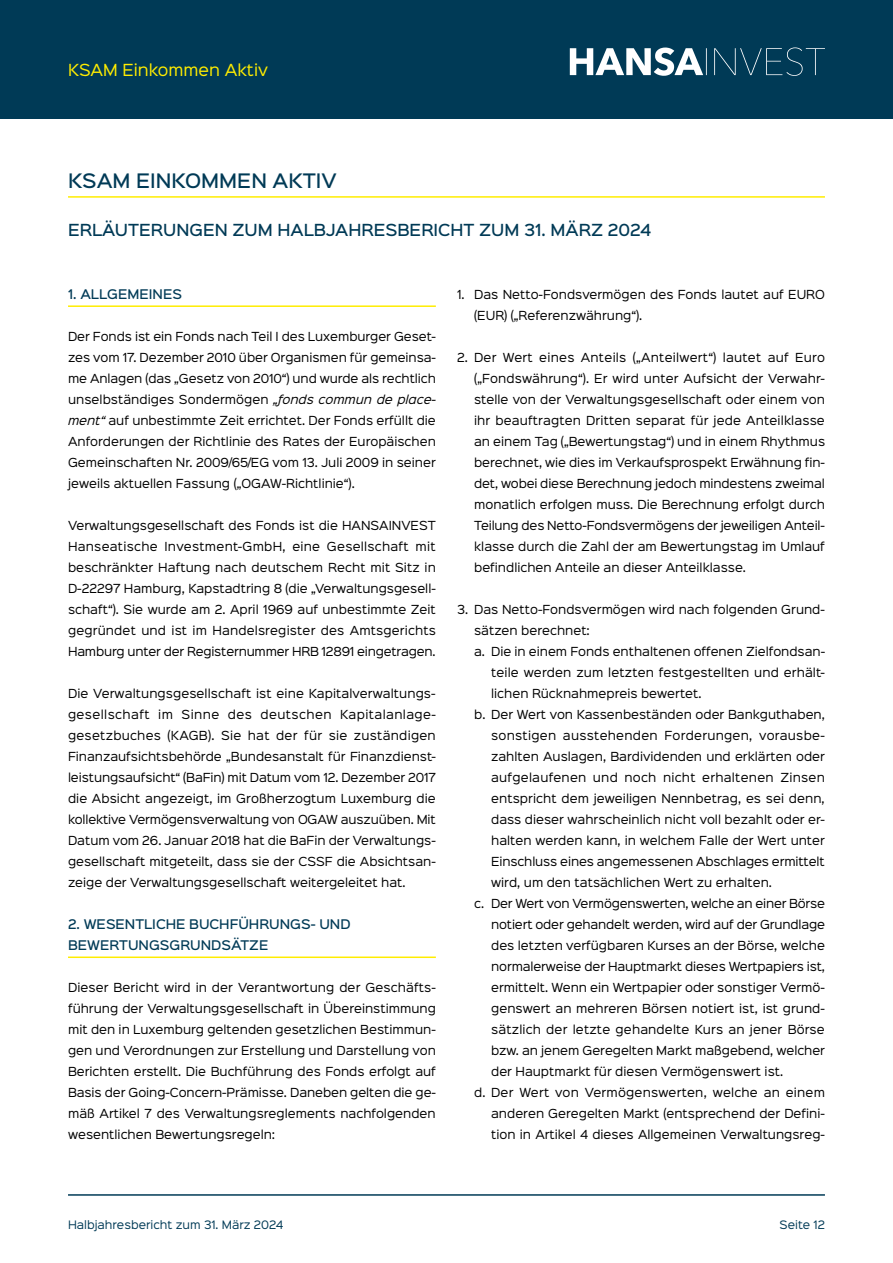
<style>
.page{position:relative;width:893px;height:1263px;background:#fff}
.page>*{position:absolute;margin:0;border:0;box-sizing:border-box;transform-origin:0 0}
.t1{font:500 18px "Sinkin Sans 500";color:#003a56}
.t2{font:500 15px "Sinkin Sans 500";color:#003a56}
.t3{font:15px "Sinkin Sans 400";color:#ffed00}
.t4{font:500 12px/21px "Sinkin Sans 500";color:#003a56}
.t5{font:11.25px/21px "Sinkin Sans 400";color:#000;text-align:justify}
.t6{font:11.25px "Sinkin Sans 400";letter-spacing:.02em;color:#000}
.t7{font:11.25px "Sinkin Sans 400";letter-spacing:-.02em;color:#000}
.t8{font:10.5px "Sinkin Sans 400";color:#003a56}
.s1{font-style:italic}
</style>
<div class="page">
<div style="left:0;top:0;width:893px;height:119px;background:#003a56"></div>
<svg style="left:570px;top:47px;width:255px;height:29px"></svg>
<hr style="left:68px;top:1194px;width:757px;height:2px;background:#003a56">
<hr style="left:68px;top:196px;width:757px;height:2px;background:#ffed00">
<hr style="left:68px;top:305px;width:368px;height:2px;background:#ffed00">
<hr style="left:68px;top:956px;width:368px;height:2px;background:#ffed00">
<h2 class="t3" style="left:68px;top:57px;width:201px">KSAM Einkommen Aktiv</h2>
<h1 class="t1" style="left:68px;top:165px;width:270px">KSAM EINKOMMEN AKTIV</h1>
<h2 class="t2" style="left:68px;top:217px;width:585px">ERLÄUTERUNGEN ZUM HALBJAHRESBERICHT ZUM 31. MÄRZ 2024</h2>
<p class="t4" style="left:68px;top:283px;width:115px">1. ALLGEMEINES</p>
<p class="t5" style="left:68px;top:325px;width:369px">Der Fonds ist ein Fonds nach Teil I des Luxemburger Geset&shy;zes vom 17. Dezember 2010 über Organismen für gemeinsa&shy;me Anlagen (das „Gesetz von 2010“) und wurde als rechtlich unselbständiges Sondermögen <span class="s1">„fonds commun de place&shy;ment“</span> auf unbestimmte Zeit errichtet. Der Fonds erfüllt die Anforderungen der Richtlinie des Rates der Europäischen Gemeinschaften Nr. 2009/65/EG vom 13. Juli 2009 in seiner jeweils aktuellen Fassung („OGAW-Richtlinie“).</p>
<p class="t5" style="left:68px;top:514px;width:370px">Verwaltungsgesellschaft des Fonds ist die HANSAINVEST Hanseatische Investment-GmbH, eine Gesellschaft mit beschränkter Haftung nach deutschem Recht mit Sitz in D-22297 Hamburg, Kapstadtring 8 (die „Verwaltungsgesell&shy;schaft“). Sie wurde am 2. April 1969 auf unbestimmte Zeit gegründet und ist im Handelsregister des Amtsgerichts Hamburg unter der Registernummer HRB 12891 eingetragen.</p>
<p class="t5" style="left:68px;top:682px;width:370px">Die Verwaltungsgesellschaft ist eine Kapitalverwaltungs&shy;gesellschaft im Sinne des deutschen Kapitalanlage&shy;gesetzbuches (KAGB). Sie hat der für sie zuständigen Finanzaufsichtsbehörde „Bundesanstalt für Finanzdienst&shy;leistungsaufsicht“ (BaFin) mit Datum vom 12. Dezember 2017 die Absicht angezeigt, im Großherzogtum Luxemburg die kollektive Vermögensverwaltung von OGAW auszuüben. Mit Datum vom 26. Januar 2018 hat die BaFin der Verwaltungs&shy;gesellschaft mitgeteilt, dass sie der CSSF die Absichtsan&shy;zeige der Verwaltungsgesellschaft weitergeleitet hat.</p>
<p class="t4" style="left:68px;top:913px;width:284px">2. WESENTLICHE BUCHFÜHRUNGS- UND<br>BEWERTUNGSGRUNDSÄTZE</p>
<p class="t5" style="left:68px;top:976px;width:369px">Dieser Bericht wird in der Verantwortung der Geschäfts&shy;führung der Verwaltungsgesellschaft in Übereinstimmung mit den in Luxemburg geltenden gesetzlichen Bestimmun&shy;gen und Verordnungen zur Erstellung und Darstellung von Berichten erstellt. Die Buchführung des Fonds erfolgt auf Basis der Going-Concern-Prämisse. Daneben gelten die ge&shy;mäß Artikel 7 des Verwaltungsreglements nachfolgenden wesentlichen Bewertungsregeln:</p>
<p class="t5" style="left:474px;top:283px;width:352px;text-indent:-17px">1. Das Netto-Fondsvermögen des Fonds lautet auf EURO (EUR) („Referenzwährung“).</p>
<p class="t5" style="left:474px;top:346px;width:352px;text-indent:-17px">2. Der Wert eines Anteils („Anteilwert“) lautet auf Euro („Fondswährung“). Er wird unter Aufsicht der Verwahr&shy;stelle von der Verwaltungsgesellschaft oder einem von ihr beauftragten Dritten separat für jede Anteilklasse an einem Tag („Bewertungstag“) und in einem Rhythmus berechnet, wie dies im Verkaufsprospekt Erwähnung fin&shy;det, wobei diese Berechnung jedoch mindestens zweimal monatlich erfolgen muss. Die Berechnung erfolgt durch Teilung des Netto-Fondsvermögens der jeweiligen Anteil&shy;klasse durch die Zahl der am Bewertungstag im Umlauf befindlichen Anteile an dieser Anteilklasse.</p>
<p class="t5" style="left:457px;top:598px;width:369px">3. Das Netto-Fondsvermögen wird nach folgenden Grund-</p>
<p class="t5" style="left:474px;top:619px;width:117px">sätzen berechnet:</p>
<p class="t5" style="left:474px;top:640px;width:353px">a. Die in einem Fonds enthaltenen offenen Zielfondsan-</p>
<p class="t5" style="left:491px;top:661px;width:335px">teile werden zum letzten festgestellten und erhält-</p>
<p class="t5" style="left:491px;top:682px;width:212px">lichen Rücknahmepreis bewertet.</p>
<p class="t5" style="left:474px;top:703px;width:352px">b. Der Wert von Kassenbeständen oder Bankguthaben,</p>
<p class="t6" style="left:491px;top:726px;width:335px">sonstigen ausstehenden Forderungen, vorausbe-</p>
<p class="t5" style="left:491px;top:745px;width:335px">zahlten Auslagen, Bardividenden und erklärten oder</p>
<p class="t6" style="left:491px;top:768px;width:335px">aufgelaufenen und noch nicht erhaltenen Zinsen</p>
<p class="t5" style="left:491px;top:787px;width:335px">entspricht dem jeweiligen Nennbetrag, es sei denn,</p>
<p class="t5" style="left:491px;top:808px;width:335px">dass dieser wahrscheinlich nicht voll bezahlt oder er-</p>
<p class="t5" style="left:491px;top:829px;width:335px">halten werden kann, in welchem Falle der Wert unter</p>
<p class="t5" style="left:491px;top:850px;width:335px">Einschluss eines angemessenen Abschlages ermittelt</p>
<p class="t5" style="left:491px;top:871px;width:282px">wird, um den tatsächlichen Wert zu erhalten.</p>
<p class="t7" style="left:474px;top:894px;width:352px">c. Der Wert von Vermögenswerten, welche an einer Börse</p>
<p class="t5" style="left:491px;top:913px;width:335px">notiert oder gehandelt werden, wird auf der Grundlage</p>
<p class="t5" style="left:491px;top:934px;width:335px">des letzten verfügbaren Kurses an der Börse, welche</p>
<p class="t5" style="left:491px;top:955px;width:335px">normalerweise der Hauptmarkt dieses Wertpapiers ist,</p>
<p class="t5" style="left:491px;top:976px;width:335px">ermittelt. Wenn ein Wertpapier oder sonstiger Vermö-</p>
<p class="t5" style="left:491px;top:997px;width:335px">genswert an mehreren Börsen notiert ist, ist grund-</p>
<p class="t5" style="left:491px;top:1018px;width:335px">sätzlich der letzte gehandelte Kurs an jener Börse</p>
<p class="t5" style="left:491px;top:1039px;width:335px">bzw. an jenem Geregelten Markt maßgebend, welcher</p>
<p class="t5" style="left:491px;top:1060px;width:294px">der Hauptmarkt für diesen Vermögenswert ist.</p>
<p class="t5" style="left:474px;top:1081px;width:352px">d. Der Wert von Vermögenswerten, welche an einem</p>
<p class="t5" style="left:491px;top:1102px;width:335px">anderen Geregelten Markt (entsprechend der Defini-</p>
<p class="t5" style="left:491px;top:1123px;width:335px">tion in Artikel 4 dieses Allgemeinen Verwaltungsreg-</p>
<p class="t8" style="left:68px;top:1216px;width:217px">Halbjahresbericht zum 31. März 2024</p>
<p class="t8" style="left:780px;top:1216px;width:47px">Seite 12</p>
</div>
